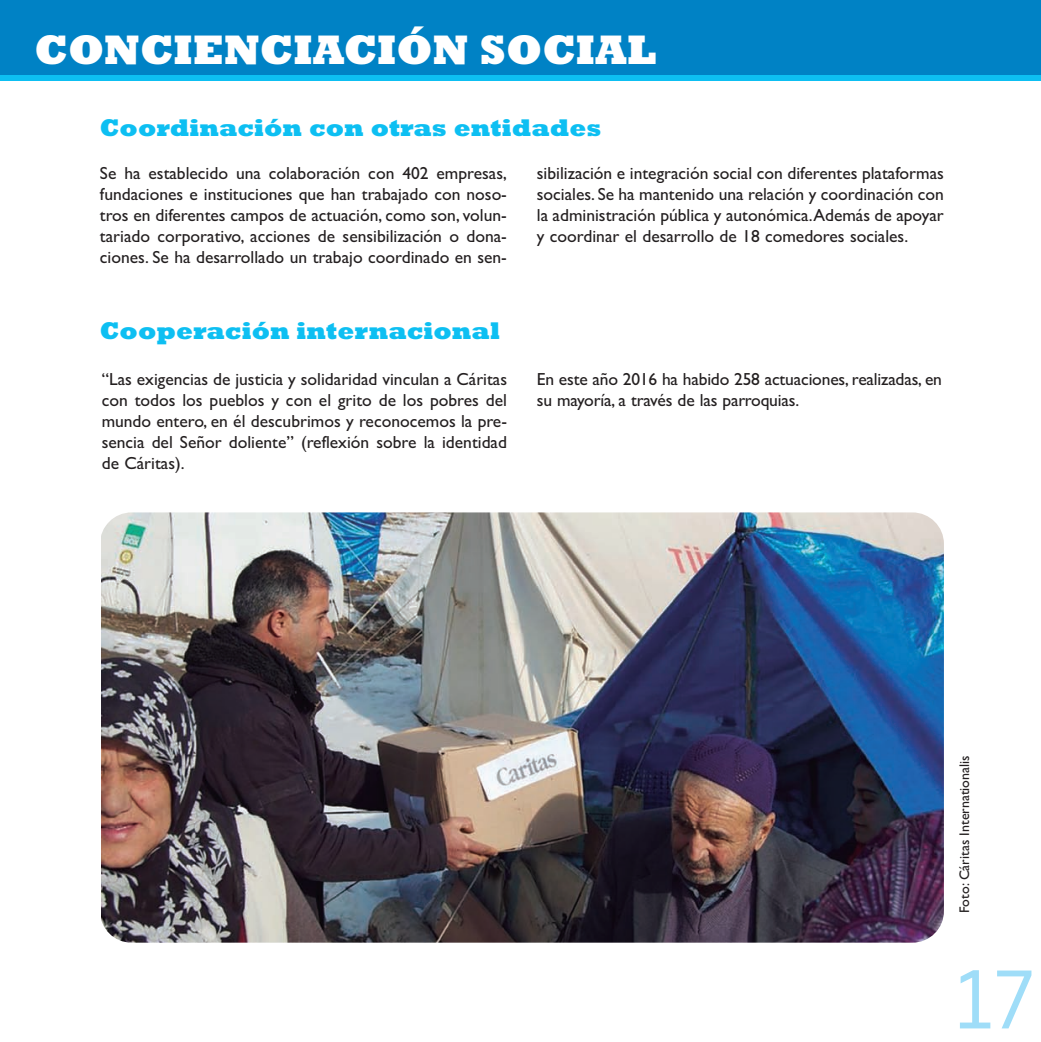
<style>
.page{position:relative;width:1041px;height:1042px;background:#fff}
.page>*{position:absolute;margin:0;border:0;box-sizing:border-box;transform-origin:0 0}
.t1{font:84px "Andale Mono";color:#9fddf8}
.t2{font:800 41.82px "Rockwell";color:#fff}
.t3{font:800 24.5px "Rockwell";color:#0dbff2}
.t4{font:17.5px/21px "Gill Sans";color:#231f20;text-align:justify}
.t5{font:14px "Gill Sans";color:#231f20}
</style>
<div class="page">
<img style="left:0;top:0;width:1040px;height:943px">
<h2 class="t2" style="left:34px;top:25px;width:623px">CONCIENCIACIÓN SOCIAL</h2>
<h3 class="t3" style="left:100px;top:113px;width:503px">Coordinación con otras entidades</h3>
<p class="t4" style="left:100px;top:162px;width:408px">Se ha establecido una colaboración con 402 empresas, fundaciones e instituciones que han trabajado con noso&shy;tros en diferentes campos de actuación, como son, volun&shy;tariado corporativo, acciones de sensibilización o dona&shy;ciones. Se ha desarrollado un trabajo coordinado en sen-</p>
<p class="t4" style="left:536px;top:162px;width:408px">sibilización e integración social con diferentes plataformas sociales. Se ha mantenido una relación y coordinación con la administración pública y autonómica.Además de apoyar y coordinar el desarrollo de 18 comedores sociales.</p>
<h3 class="t3" style="left:100px;top:316px;width:401px">Cooperación internacional</h3>
<p class="t4" style="left:102px;top:368px;width:407px">“Las exigencias de justicia y solidaridad vinculan a Cáritas con todos los pueblos y con el grito de los pobres del mundo entero, en él descubrimos y reconocemos la pre&shy;sencia del Señor doliente” (reflexión sobre la identidad de Cáritas).</p>
<p class="t4" style="left:536px;top:368px;width:406px">En este año 2016 ha habido 258 actuaciones, realizadas, en su mayoría, a través de las parroquias.</p>
<p class="t5" style="left:955px;top:913px;width:159px;rotate:-90deg">Foto: Cáritas Internationalis</p>
<h1 class="t1" style="left:948px;top:950px;width:92px">17</h1>
</div>
